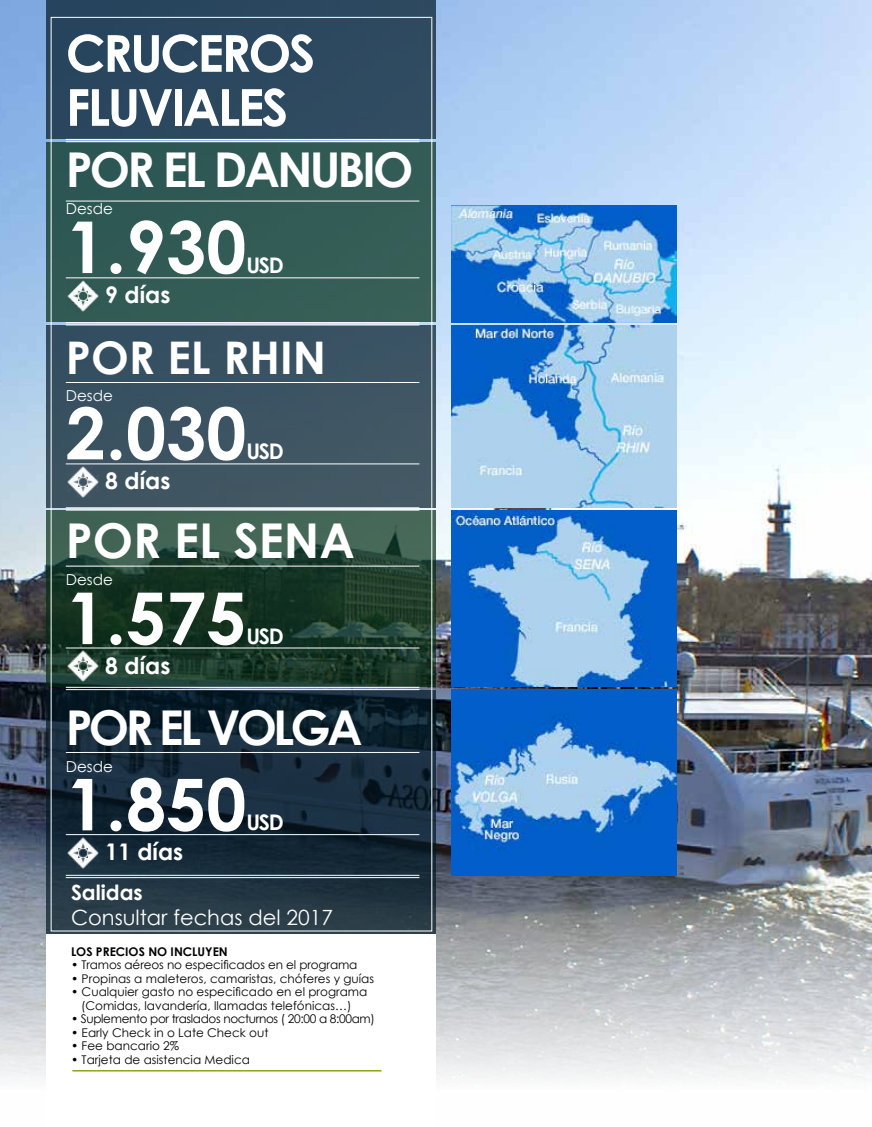
<style>
.page{position:relative;width:872px;height:1127px;background:#fff}
.page>*{position:absolute;margin:0;border:0;box-sizing:border-box;transform-origin:0 0}
.t1{font:700 71.7px "Century Gothic";color:#fff}
.t2{font:700 51px/54px "Century Gothic";letter-spacing:-.05em;color:#fff}
.t3{font:700 48px "Century Gothic";letter-spacing:-.06em;color:#fff}
.t4{font:700 48px "Century Gothic";letter-spacing:-.08em;color:#fff}
.t5{font:700 48px "Century Gothic";color:#fff}
.t6{font:700 45px "Century Gothic";color:#fff}
.t7{font:700 22.95px "Century Gothic";color:#fff}
.t8{font:700 21.45px "Century Gothic";letter-spacing:-.06em;color:#fff}
.t9{font:21px "Century Gothic";color:#fff}
.t10{font:700 21px "Century Gothic";color:#fff}
.t11{font:15.15px "Century Gothic";color:#fff}
.t12{font:12px/13.5px "Century Gothic";color:#000;text-align:center}
.t13{font:12px "Century Gothic";letter-spacing:-.03em;color:#000}
.t14{font:700 12px "Century Gothic";color:#000}
</style>
<div class="page">
<img style="left:0;top:0;width:872px;height:1079px">
<div style="left:47px;top:142px;width:389px;height:180px;background:#325b55"></div>
<div style="left:47px;top:0;width:389px;height:139px;background:#2b485f"></div>
<div style="left:47px;top:325px;width:389px;height:183px;background:#3c5362"></div>
<svg style="left:47px;top:510px;width:389px;height:177px;background:#254535"></svg>
<svg style="left:47px;top:690px;width:389px;height:244px;background:#192d3b"></svg>
<hr style="left:66px;top:277px;width:353px;height:1px;background:#fff">
<hr style="left:66px;top:201px;width:353px;height:1px;background:#fff">
<hr style="left:66px;top:322px;width:353px;height:1px;background:#fff">
<hr style="left:66px;top:139px;width:353px;height:1px;background:#fff">
<hr style="left:66px;top:507px;width:353px;height:1px;background:#fff">
<hr style="left:66px;top:687px;width:353px;height:1px;background:#fff">
<hr style="left:66px;top:875px;width:353px;height:1px;background:#fff">
<hr style="left:66px;top:325px;width:353px;height:1px;background:#fff">
<hr style="left:66px;top:141px;width:353px;height:1px;background:#fff">
<hr style="left:66px;top:510px;width:353px;height:1px;background:#fff">
<hr style="left:66px;top:689px;width:353px;height:1px;background:#fff">
<hr style="left:66px;top:877px;width:353px;height:1px;background:#fff">
<hr style="left:66px;top:382px;width:353px;height:1px;background:#fff">
<hr style="left:66px;top:463px;width:353px;height:1px;background:#fff">
<hr style="left:66px;top:566px;width:353px;height:1px;background:#fff">
<hr style="left:66px;top:648px;width:353px;height:1px;background:#fff">
<hr style="left:66px;top:752px;width:353px;height:1px;background:#fff">
<hr style="left:66px;top:834px;width:353px;height:1px;background:#fff">
<img style="left:67px;top:280px;width:31px;height:31px">
<img style="left:67px;top:467px;width:31px;height:31px">
<img style="left:67px;top:650px;width:31px;height:31px">
<img style="left:67px;top:837px;width:31px;height:31px">
<div style="left:47px;top:934px;width:389px;height:193px;background:#fff"></div>
<hr style="left:72px;top:1070px;width:309px;height:1px;background:#8ca510">
<img style="left:451px;top:205px;width:225px;height:117px">
<img style="left:451px;top:325px;width:225px;height:183px">
<img style="left:451px;top:510px;width:225px;height:177px">
<img style="left:451px;top:690px;width:225px;height:186px">
<h2 class="t2" style="left:66px;top:24px;width:251px">CRUCEROS<br>FLUVIALES</h2>
<h3 class="t3" style="left:66px;top:133px;width:349px">POR EL DANUBIO</h3>
<p class="t11" style="left:66px;top:198px;width:49px">Desde</p>
<h1 class="t1" style="left:66px;top:193px;width:182px">1.930</h1>
<h3 class="t8" style="left:246px;top:249px;width:39px">USD</h3>
<h3 class="t7" style="left:105px;top:277px;width:67px">9 días</h3>
<h3 class="t6" style="left:66px;top:323px;width:262px">POR EL RHIN</h3>
<p class="t11" style="left:66px;top:384px;width:49px">Desde</p>
<h1 class="t1" style="left:66px;top:379px;width:182px">2.030</h1>
<h3 class="t8" style="left:246px;top:435px;width:39px">USD</h3>
<h3 class="t7" style="left:105px;top:464px;width:67px">8 días</h3>
<h3 class="t5" style="left:66px;top:504px;width:290px">POR EL SENA</h3>
<p class="t11" style="left:66px;top:569px;width:49px">Desde</p>
<h1 class="t1" style="left:66px;top:564px;width:182px">1.575</h1>
<h3 class="t8" style="left:246px;top:620px;width:39px">USD</h3>
<h3 class="t7" style="left:105px;top:648px;width:67px">8 días</h3>
<h3 class="t4" style="left:66px;top:691px;width:298px">POR EL VOLGA</h3>
<p class="t11" style="left:66px;top:755px;width:49px">Desde</p>
<h1 class="t1" style="left:66px;top:750px;width:182px">1.850</h1>
<h3 class="t8" style="left:246px;top:806px;width:39px">USD</h3>
<h3 class="t7" style="left:105px;top:834px;width:79px">11 días</h3>
<h3 class="t10" style="left:71px;top:876px;width:73px">Salidas</h3>
<h3 class="t9" style="left:71px;top:903px;width:263px">Consultar fechas del 2017</h3>
<p class="t14" style="left:71px;top:942px;width:158px">LOS PRECIOS NO INCLUYEN</p>
<p class="t12" style="left:71px;top:958px;width:288px">• Tramos aéreos no especificados en el programa</p>
<p class="t12" style="left:71px;top:971px;width:305px">• Propinas a maleteros, camaristas, chóferes y guías</p>
<p class="t12" style="left:71px;top:985px;width:298px">• Cualquier gasto no especificado en el programa (Comidas, lavandería, llamadas telefónicas…)</p>
<p class="t13" style="left:71px;top:1010px;width:305px">• Suplemento por traslados nocturnos ( 20:00 a 8:00am)</p>
<p class="t12" style="left:71px;top:1025px;width:199px">• Early Check in o Late Check out</p>
<p class="t12" style="left:71px;top:1039px;width:110px">• Fee bancario 2%</p>
<p class="t12" style="left:71px;top:1052px;width:180px">• Tarjeta de asistencia Medica</p>
</div>
